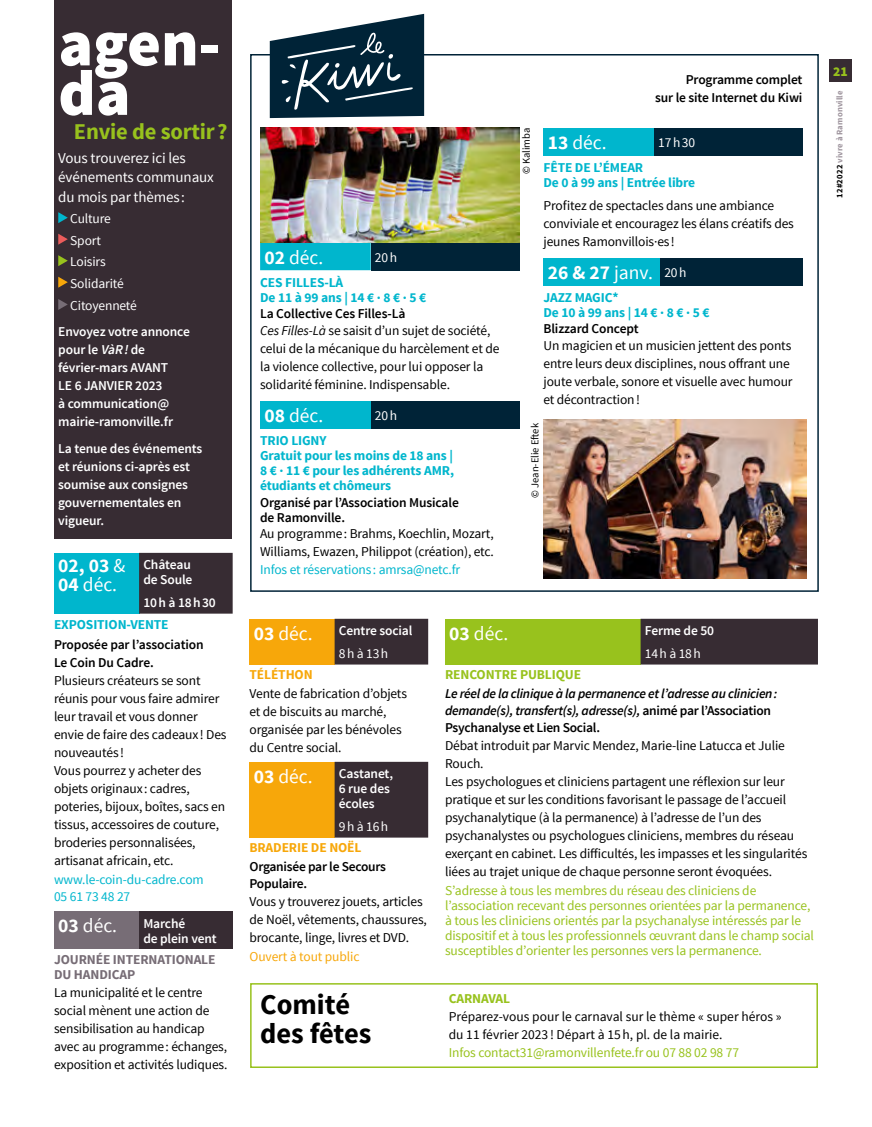
<style>
.page{position:relative;width:872px;height:1127px;background:#fff}
.page>*{position:absolute;margin:0;border:0;box-sizing:border-box;transform-origin:0 0}
.t1{font:900 64.5px "Source Sans Pro";color:#fff}
.t2{font:700 28.5px/28.5px "Source Sans Pro";color:#000}
.t3{font:700 22.5px "Source Sans Pro";letter-spacing:-.01em;color:#98c21d}
.t4{font:19.5px "Source Sans Pro";color:#fff}
.t5{font:700 19.5px/19.5px "Source Sans Pro";color:#fff}
.t6{font:15px/19.5px "Source Sans Pro";letter-spacing:-.01em;color:#fff}
.t7{font:13.5px/18px "Source Sans Pro";letter-spacing:-.01em;color:#000}
.t8{font:13.5px/15px "Source Sans Pro";letter-spacing:-.01em;color:#98c21d}
.t9{font:600 13.5px/18px "Source Sans Pro";letter-spacing:-.01em;color:#fff}
.t10{font:700 13.5px/15px "Source Sans Pro";letter-spacing:-.01em;color:#00b6cd}
.t11{font:600 13.5px/18px "Source Sans Pro";letter-spacing:-.01em;color:#000}
.t12{font:italic 600 13.5px/17.2px "Source Sans Pro";letter-spacing:-.02em;color:#000}
.t13{font:13.5px/21.8px "Source Sans Pro";letter-spacing:-.01em;color:#fff}
.t14{font:13.5px/17.2px "Source Sans Pro";letter-spacing:-.01em;color:#00b6cd}
.t15{font:700 13.5px/15px "Source Sans Pro";letter-spacing:-.01em;color:#776d76}
.t16{font:700 13.5px "Source Sans Pro";letter-spacing:-.01em;color:#98c21d}
.t17{font:700 13.5px "Source Sans Pro";letter-spacing:-.01em;color:#f7a70a}
.t18{font:13.5px "Source Sans Pro";letter-spacing:-.01em;color:#f7a70a}
.t19{font:600 13.5px "Source Sans Pro";letter-spacing:.045em;color:#fff}
.t20{font:900 13.5px "Source Sans Pro";color:#98c21d}
.t21{font:10.5px "Source Sans Pro";color:#000}
.t22{font:700 8.55px "Source Sans Pro";letter-spacing:.02em;color:#9f959e}
.s1{font-style:italic}
.s2{font-weight:400}
.s3{font-weight:700}
.s4{font-weight:600}
.s5{font-weight:400;font-size:13.5px}
.s6{font-style:normal}
.s7{color:#000}
</style>
<div class="page">
<div style="left:829px;top:60px;width:22px;height:22px;background:#372c33"></div>
<div style="left:54px;top:0;width:178px;height:538px;background:#372c33"></div>
<svg style="left:58px;top:212px;width:10px;height:11px"></svg>
<svg style="left:58px;top:234px;width:10px;height:11px"></svg>
<svg style="left:58px;top:255px;width:10px;height:11px"></svg>
<svg style="left:58px;top:277px;width:10px;height:11px"></svg>
<svg style="left:58px;top:299px;width:10px;height:11px"></svg>
<div style="left:54px;top:553px;width:85px;height:61px;background:#00b6cd"></div>
<div style="left:139px;top:553px;width:94px;height:61px;background:#372c33"></div>
<div style="left:54px;top:911px;width:85px;height:38px;background:#776d76"></div>
<div style="left:139px;top:911px;width:94px;height:38px;background:#372c33"></div>
<div style="left:249px;top:619px;width:85px;height:45px;background:#f7a70a"></div>
<div style="left:334px;top:619px;width:94px;height:45px;background:#372c33"></div>
<div style="left:249px;top:762px;width:85px;height:75px;background:#f7a70a"></div>
<div style="left:334px;top:762px;width:94px;height:75px;background:#372c33"></div>
<div style="left:445px;top:619px;width:195px;height:45px;background:#98c21d"></div>
<div style="left:640px;top:619px;width:178px;height:45px;background:#372c33"></div>
<div style="left:260px;top:401px;width:111px;height:27px;background:#00b6cd"></div>
<div style="left:371px;top:401px;width:148px;height:27px;background:#002337"></div>
<div style="left:543px;top:128px;width:111px;height:27px;background:#00b6cd"></div>
<div style="left:654px;top:128px;width:149px;height:27px;background:#002337"></div>
<div style="left:543px;top:258px;width:117px;height:27px;background:#00b6cd"></div>
<div style="left:660px;top:258px;width:143px;height:27px;background:#002337"></div>
<img style="left:260px;top:14px;width:259px;height:256px">
<img style="left:543px;top:420px;width:264px;height:158px">
<div style="left:250px;top:983px;width:568px;height:85px;border:2px solid #98c21d"></div>
<h1 class="t1" style="left:58px;top:2px;width:164px">agen-</h1>
<h1 class="t1" style="left:58px;top:51px;width:74px">da</h1>
<h3 class="t3" style="left:74px;top:117px;width:155px">Envie de sortir?</h3>
<p class="t6" style="left:58px;top:148px;width:157px">Vous trouverez ici les événements communaux du mois par thèmes :</p>
<p class="t13" style="left:70px;top:208px;width:68px">Culture<br>Sport<br>Loisirs<br>Solidarité<br>Citoyenneté</p>
<p class="t9" style="left:58px;top:323px;width:133px">Envoyez votre annonce pour le <span class="s1">VàR!</span>de février-mars AVANT<br>LE 6 JANVIER 2023<br>à communication@ mairie-ramonville.fr</p>
<p class="t9" style="left:58px;top:440px;width:146px">La tenue des événements et réunions ci-après est soumise aux consignes gouvernementales en vigueur.</p>
<h3 class="t5" style="left:58px;top:556px;width:69px">02, 03 <span class="s2">&amp;<br></span>04 <span class="s2">déc.</span></h3>
<p class="t9" style="left:143px;top:558px;width:51px;line-height:15px">Château de Soule</p>
<p class="t19" style="left:143px;top:594px;width:74px">10h à 18h30</p>
<p class="t10" style="left:54px;top:618px;width:116px">EXPOSITION-VENTE</p>
<p class="t11" style="left:54px;top:636px;width:151px">Proposée par l’association<br>Le Coin Du Cadre.</p>
<p class="t7" style="left:54px;top:672px;width:174px">Plusieurs créateurs se sont réunis pour vous faire admirer leur travail et vous donner envie de faire des cadeaux! Des nouveautés !<br>Vous pourrez y acheter des objets originaux: cadres, poteries, bijoux, boîtes, sacs en tissus, accessoires de couture, broderies personnalisées, artisanat africain, etc.</p>
<p class="t14" style="left:54px;top:871px;width:151px">www.le-coin-du-cadre.com<br>05 61 73 48 27</p>
<h3 class="t4" style="left:58px;top:914px;width:60px"><span class="s3">03</span> déc.</h3>
<p class="t9" style="left:143px;top:916px;width:75px;line-height:15px">Marché<br>de plein vent</p>
<p class="t15" style="left:54px;top:952px;width:163px">JOURNÉE INTERNATIONALE<br>DU HANDICAP</p>
<p class="t7" style="left:54px;top:984px;width:175px">La municipalité et le centre social mènent une action de sensibilisation au handicap avec au programme: échanges, exposition et activités ludiques.</p>
<h3 class="t4" style="left:264px;top:245px;width:60px"><span class="s3">02</span> déc.</h3>
<p class="t13" style="left:375px;top:246px;width:24px">20h</p>
<p class="t10" style="left:260px;top:275px;width:167px">CES FILLES-LÀ<br>De 11 à 99 ans | 14 € · 8 € · 5 €</p>
<p class="t7" style="left:260px;top:306px;width:232px;line-height:16.5px"><span class="s4">La Collective Ces Filles-Là<br></span><span class="s1">Ces Filles-Là</span> se saisit d’un sujet de société,</p>
<p class="t7" style="left:260px;top:339px;width:241px">celui de la mécanique du harcèlement et de la violence collective, pour lui opposer la solidarité féminine. Indispensable.</p>
<h3 class="t4" style="left:264px;top:403px;width:60px"><span class="s3">08</span> déc.</h3>
<p class="t13" style="left:375px;top:405px;width:24px">20h</p>
<p class="t10" style="left:260px;top:433px;width:195px">TRIO LIGNY<br>Gratuit pour les moins de 18 ans |<br>8 € · 11 € pour les adhérents AMR, étudiants et chômeurs</p>
<p class="t11" style="left:260px;top:495px;width:200px;line-height:15px">Organisé par l’Association Musicale de Ramonville.</p>
<p class="t7" style="left:260px;top:525px;width:235px">Au programme: Brahms, Koechlin, Mozart,<br>Williams, Ewazen, Philippot (création), etc.</p>
<p class="t14" style="left:260px;top:561px;width:202px">Infos et réservations : amrsa@netc.fr</p>
<p class="t21" style="left:520px;top:174px;width:48px;rotate:-90deg">© Kalimba</p>
<p class="t11" style="left:655px;top:71px;width:149px;text-align:right">Programme complet<br>sur le site Internet du Kiwi</p>
<h3 class="t4" style="left:548px;top:130px;width:60px"><span class="s3">13</span> déc.</h3>
<p class="t13" style="left:658px;top:131px;width:38px">17h30</p>
<p class="t10" style="left:543px;top:160px;width:153px">FÊTE DE L’ÉMEAR<br>De 0 à 99 ans | Entrée libre</p>
<p class="t7" style="left:543px;top:196px;width:252px">Profitez de spectacles dans une ambiance conviviale et encouragez les élans créatifs des jeunes Ramonvillois·es !</p>
<h3 class="t5" style="left:548px;top:263px;width:140px">26 &amp; 27 <span class="s2">janv.</span> <span class="s5">20h</span></h3>
<p class="t10" style="left:543px;top:290px;width:167px">JAZZ MAGIC*<br>De 10 à 99 ans | 14 € · 8 € · 5 €</p>
<p class="t11" style="left:543px;top:320px;width:97px">Blizzard Concept</p>
<p class="t7" style="left:543px;top:337px;width:251px">Un magicien et un musicien jettent des ponts entre leurs deux disciplines, nous offrant une joute verbale, sonore et visuelle avec humour et décontraction!</p>
<p class="t21" style="left:528px;top:498px;width:76px;rotate:-90deg">© Jean-Elie Eftek</p>
<h3 class="t4" style="left:254px;top:621px;width:60px"><span class="s3">03</span> déc.</h3>
<p class="t9" style="left:339px;top:622px;width:75px">Centre social</p>
<p class="t13" style="left:339px;top:643px;width:51px">8h à 13h</p>
<p class="t17" style="left:249px;top:666px;width:65px">TÉLÉTHON</p>
<p class="t7" style="left:249px;top:684px;width:159px">Vente de fabrication d’objets et de biscuits au marché, organisée par les bénévoles du Centre social.</p>
<h3 class="t4" style="left:254px;top:764px;width:60px"><span class="s3">03</span> déc.</h3>
<p class="t9" style="left:339px;top:767px;width:56px;line-height:15px">Castanet,<br>6 rue des écoles</p>
<p class="t13" style="left:339px;top:816px;width:51px">9h à 16h</p>
<p class="t17" style="left:249px;top:839px;width:113px">BRADERIE DE NOËL</p>
<p class="t11" style="left:249px;top:858px;width:138px;line-height:17.2px">Organisée par le Secours<br>Populaire.</p>
<p class="t7" style="left:249px;top:892px;width:179px">Vous y trouverez jouets, articles de Noël, vêtements, chaussures, brocante, linge, livres et DVD.</p>
<p class="t18" style="left:249px;top:947px;width:111px">Ouvert à tout public</p>
<h3 class="t4" style="left:449px;top:621px;width:60px"><span class="s3">03</span> déc.</h3>
<p class="t9" style="left:645px;top:622px;width:71px">Ferme de 50</p>
<p class="t13" style="left:645px;top:643px;width:57px">14h à 18h</p>
<p class="t16" style="left:445px;top:666px;width:137px">RENCONTRE PUBLIQUE</p>
<p class="t12" style="left:445px;top:684px;width:334px">Le réel de la clinique à la permanence et l’adresse au clinicien: demande(s), transfert(s), adresse(s), <span class="s6">animé par l’Association<br>Psychanalyse et Lien Social.</span></p>
<p class="t7" style="left:445px;top:737px;width:364px">Débat introduit par Marvic Mendez, Marie-line Latucca et Julie Rouch.<br>Les psychologues et cliniciens partagent une réflexion sur leur pratique et sur les conditions favorisant le passage de l’accueil psychanalytique (à la permanence) à l’adresse de l’un des psychanalystes ou psychologues cliniciens, membres du réseau exerçant en cabinet. Les difficultés, les impasses et les singularités liées au trajet unique de chaque personne seront évoquées.</p>
<p class="t8" style="left:445px;top:883px;width:370px">S’adresse à tous les membres du réseau des cliniciens de l’association recevant des personnes orientées par la permanence, à tous les cliniciens orientés par la psychanalyse intéressés par le dispositif et à tous les professionnels œuvrant dans le champ social susceptibles d’orienter les personnes vers la permanence.</p>
<h2 class="t2" style="left:260px;top:992px;width:113px">Comité des fêtes</h2>
<p class="t16" style="left:449px;top:990px;width:63px">CARNAVAL</p>
<p class="t7" style="left:449px;top:1008px;width:334px">Préparez-vous pour le carnaval sur le thème « super héros » du 11 février 2023 ! Départ à 15h, pl. de la mairie.</p>
<p class="t8" style="left:449px;top:1045px;width:292px">Infos contact31@ramonvillenfete.fr ou 07 88 02 98 77</p>
<p class="t20" style="left:833px;top:62px;width:16px">21</p>
<p class="t22" style="left:834px;top:198px;width:109px;rotate:-90deg"><span class="s7">12#2022</span> vivre à Ramonville</p>
</div>
